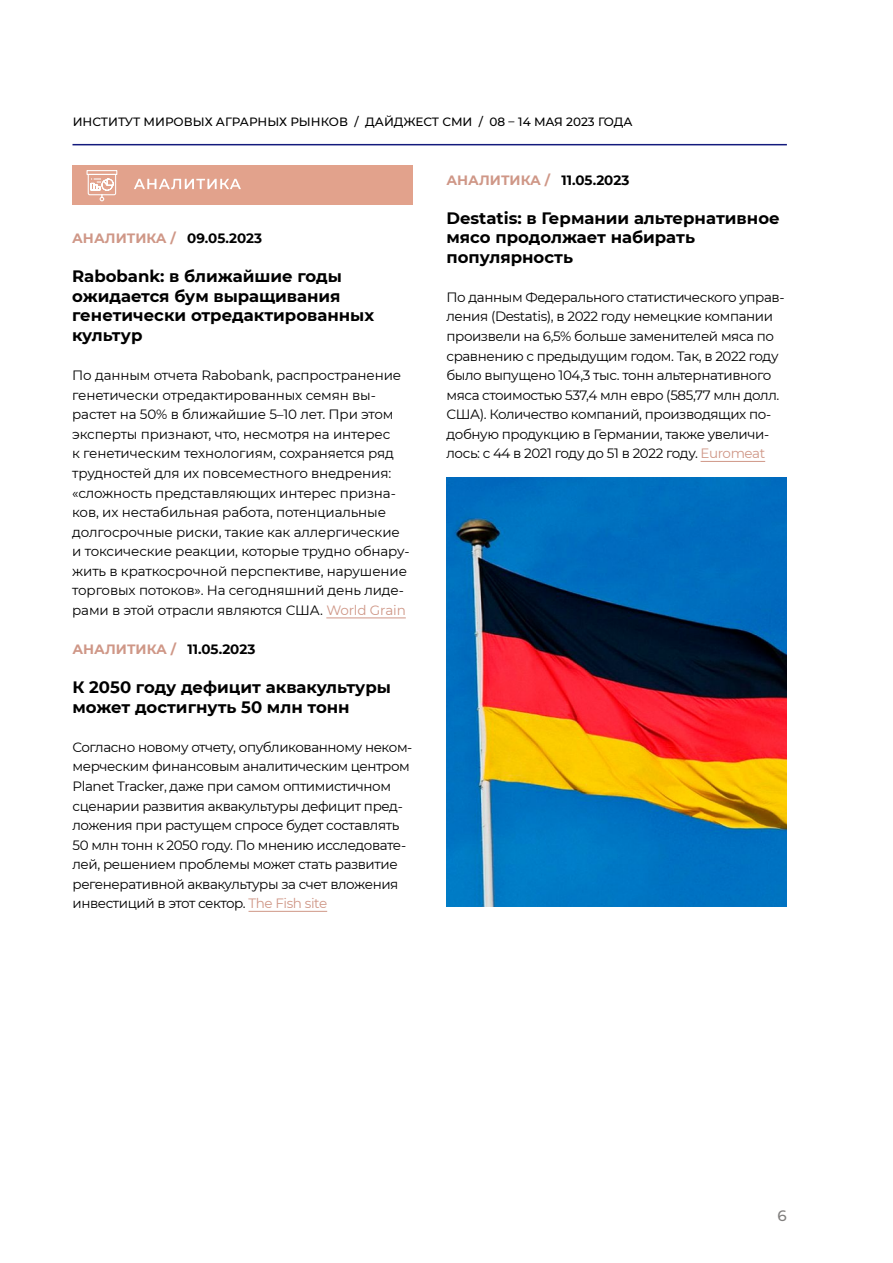
<style>
.page{position:relative;width:893px;height:1263px;background:#fff}
.page>*{position:absolute;margin:0;border:0;box-sizing:border-box;transform-origin:0 0}
.t1{font:700 16.5px/19.5px "Montserrat";color:#000}
.t2{font:500 15px "Montserrat";color:#817f7e}
.t3{font:13.5px/19.5px "Montserrat";letter-spacing:-.03em;color:#000}
.t4{font:13.5px/19.5px "Montserrat";letter-spacing:-.01em;color:#000}
.t5{font:700 13.5px "Montserrat";color:#cf9787}
.t6{font:500 12px "Montserrat";color:#000}
.s1{color:#000}
.s2{color:#cf9787}
</style>
<div class="page">
<hr style="left:72px;top:144px;width:715px;height:1px;background:#131a7d">
<hr style="left:249px;top:911px;width:78px;height:1px;background:#cf9787">
<hr style="left:701px;top:461px;width:64px;height:1px;background:#cf9787">
<hr style="left:326px;top:617px;width:80px;height:1px;background:#cf9787">
<div style="left:72px;top:165px;width:340px;height:39px;background:#e2a28c"></div>
<svg style="left:134px;top:179px;width:107px;height:10px"></svg>
<svg style="left:86px;top:170px;width:32px;height:32px"></svg>
<img style="left:446px;top:478px;width:341px;height:428px">
<p class="t6" style="left:73px;top:113px;width:561px">ИНСТИТУТ МИРОВЫХ АГРАРНЫХ РЫНКОВ / ДАЙДЖЕСТ СМИ / 08 – 14 МАЯ 2023 ГОДА</p>
<p class="t5" style="left:72px;top:229px;width:191px">АНАЛИТИКА / <span class="s1">09.05.2023</span></p>
<p class="t1" style="left:72px;top:266px;width:303px">Rabobank: в ближайшие годы ожидается бум выращивания генетически отредактированных культур</p>
<p class="t4" style="left:72px;top:365px;width:339px">По данным отчета Rabobank, распространение генетически отредактированных семян вы&shy;растет на 50% в ближайшие 5–10 лет. При этом эксперты признают, что, несмотря на интерес<br>к генетическим технологиям, сохраняется ряд трудностей для их повсеместного внедрения: «сложность представляющих интерес призна&shy;ков, их нестабильная работа, потенциальные долгосрочные риски, такие как аллергические и токсические реакции, которые трудно обнару&shy;жить в краткосрочной перспективе, нарушение торговых потоков». На сегодняшний день лиде&shy;рами в этой отрасли являются США. <span class="s2">World Grain</span></p>
<p class="t5" style="left:72px;top:639px;width:184px">АНАЛИТИКА / <span class="s1">11.05.2023</span></p>
<p class="t1" style="left:72px;top:677px;width:320px">К 2050 году дефицит аквакультуры может достигнуть 50 млн тонн</p>
<p class="t3" style="left:72px;top:737px;width:341px">Согласно новому отчету, опубликованному неком&shy;мерческим финансовым аналитическим центром Planet Tracker, даже при самом оптимистичном сценарии развития аквакультуры дефицит пред&shy;ложения при растущем спросе будет составлять 50 млн тонн к 2050 году. По мнению исследовате&shy;лей, решением проблемы может стать развитие регенеративной аквакультуры за счет вложения инвестиций в этот сектор. <span class="s2">The Fish site</span></p>
<p class="t5" style="left:446px;top:170px;width:184px">АНАЛИТИКА / <span class="s1">11.05.2023</span></p>
<p class="t1" style="left:446px;top:207px;width:335px">Destatis: в Германии альтернативное мясо продолжает набирать популярность</p>
<p class="t3" style="left:446px;top:287px;width:339px">По данным Федерального статистического управ&shy;ления (Destatis), в 2022 году немецкие компании произвели на 6,5% больше заменителей мяса по сравнению с предыдущим годом. Так, в 2022 году было выпущено 104,3 тыс. тонн альтернативного мяса стоимостью 537,4 млн евро (585,77 млн долл.<br>США). Количество компаний, производящих по&shy;добную продукцию в Германии, также увеличи&shy;лось: с 44 в 2021 году до 51 в 2022 году. <span class="s2">Euromeat</span></p>
<p class="t2" style="left:777px;top:1205px;width:11px">6</p>
</div>
